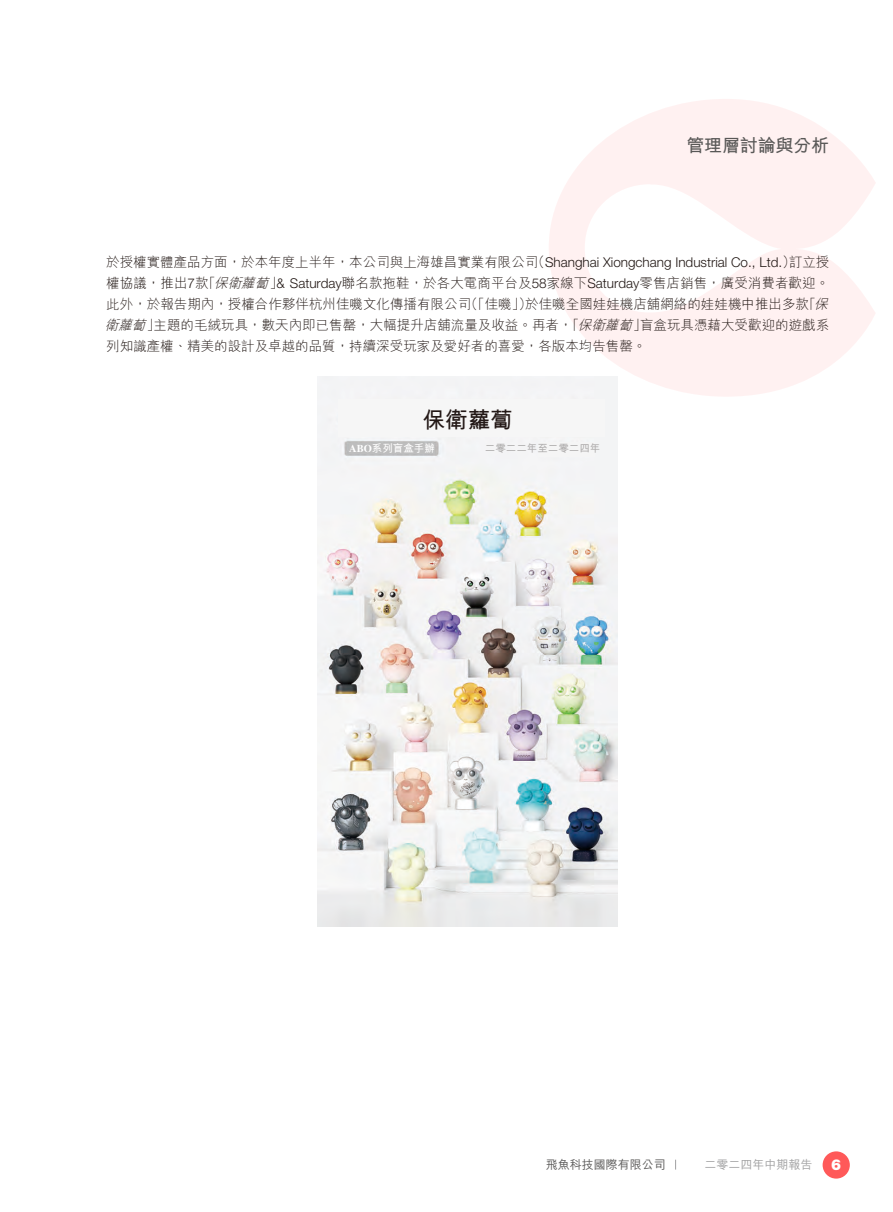
<style>
.page{position:relative;width:893px;height:1212px;background:#fff}
.page>*{position:absolute;margin:0;border:0;box-sizing:border-box;transform-origin:0 0}
.t1{font:22.5px "M Hei HK Bold E Ten B5 H";color:#231816}
.t2{font:700 18px "M Hei HK";letter-spacing:-.01em;color:#595857}
.t3{font:900 15px "Helvetica Neue LT Std";color:#fff}
.t4{font:300 13.5px/21px "M Hei HK";color:#231916}
.t5{font:300 13.5px "Helvetica Neue LT Std";color:#231916}
.t6{font:500 12px "M Hei HK";color:#595857}
.t7{font:500 12px "M Hei HK";color:#a0a0a1}
.t8{font:10.5px "M Hei HK Bold E Ten B5 H";color:#afadad}
.t9{font:10.5px "M Hei HK Bold E Ten B5 H";color:#fff}
.s1{font-family:"Helvetica Neue LT Std"}
.s2{font-family:"M Hei HK"}
.s3{font-style:italic}
.s4{font-family:"Times LT Std";font-weight:700}
</style>
<div class="page">
<svg style="left:549px;top:99px;width:326px;height:297px;fill:#fff1f1"></svg>
<div style="left:823px;top:1151px;width:27px;height:27px;background:#ff5959;border-radius:50%"></div>
<img style="left:318px;top:376px;width:300px;height:550px">
<div style="left:338px;top:399px;width:267px;height:38px;background:#f6f6f6"></div>
<div style="left:349px;top:444px;width:86px;height:10px;background:#bdbdbd"></div>
<div style="left:539px;top:442px;width:56px;height:15px;background:#f5f5f5"></div>
<h2 class="t2" style="left:686px;top:132px;width:144px">管理層討論與分析</h2>
<p class="t4" style="left:270px;top:251px;width:561px;text-indent:-163px">於授權實體產品方面，於本年度上半年，本公司與上海雄昌實業有限公司<br>」<span class="s1">&amp; Saturday</span>聯名款拖鞋，於各大電商平台及<span class="s1">58</span>家線下<span class="s1">Saturday</span>零售店銷售，廣受消費者歡迎。</p>
<p class="t5" style="left:532px;top:254px;width:266px"><span class="s2">（</span>Shanghai Xiongchang Industrial Co., Ltd <span class="s2">）</span>.</p>
<p class="t4" style="left:789px;top:251px;width:42px">訂立授</p>
<p class="t4" style="left:106px;top:272px;width:168px">權協議，推出 「款<span class="s1">7</span> <span class="s3">保衛蘿蔔</span></p>
<p class="t4" style="left:525px;top:293px;width:285px">於佳嘰全國娃娃機店舖網絡的娃娃機中推出多款</p>
<p class="t4" style="left:464px;top:293px;width:69px">（「佳嘰」）</p>
<p class="t4" style="left:105px;top:293px;width:726px">此外，於報告期內，授權合作夥伴杭州佳嘰文化傳播有限公司<br><span class="s3">衛蘿蔔</span>主題的毛絨玩具，數天內即已售罄，大幅提升店舖流量及收益。再者「，<span class="s3">保衛蘿蔔</span>盲盒玩具憑藉大受歡迎的遊戲系</p>
<p class="t4" style="left:802px;top:293px;width:32px">「<span class="s3">保</span></p>
<p class="t4" style="left:106px;top:314px;width:541px;text-indent:41px">」<br>列知識產權、精美的設計及卓越的品質，持續深受玩家及愛好者的喜愛，各版本均告售罄。</p>
<p class="t4" style="left:633px;top:314px;width:15px">」</p>
<h1 class="t1" style="left:423px;top:403px;width:92px">保衛蘿蔔</h1>
<p class="t8" style="left:485px;top:441px;width:117px">二零二二年至二零二四年</p>
<p class="t9" style="left:349px;top:441px;width:87px"><span class="s4">ABO</span>系列盲盒手辦</p>
<p class="t6" style="left:546px;top:1156px;width:121px">飛魚科技國際有限公司</p>
<p class="t7" style="left:704px;top:1156px;width:110px">二零二四年中期報告</p>
<p class="t3" style="left:831px;top:1155px;width:12px">6</p>
</div>
